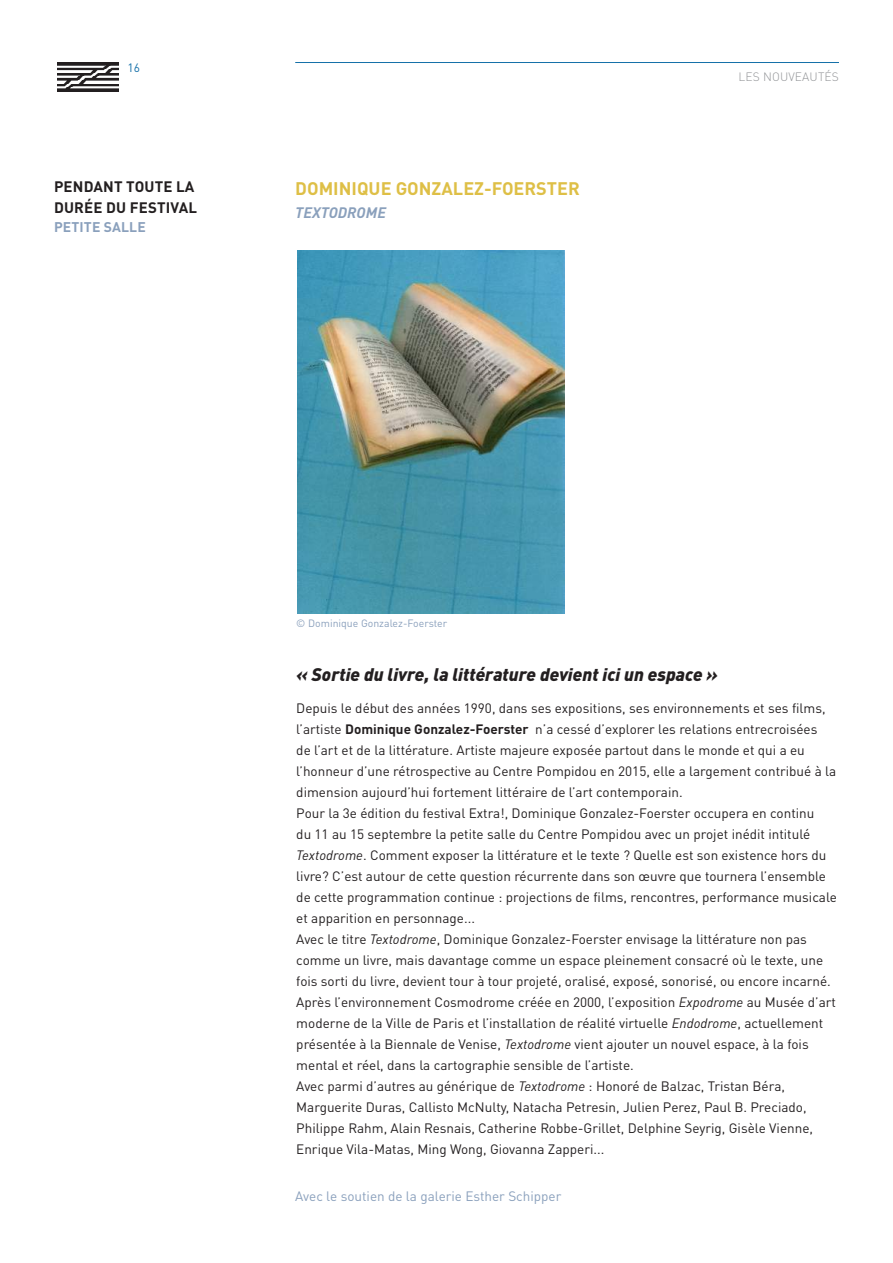
<style>
.page{position:relative;width:893px;height:1263px;background:#fff}
.page>*{position:absolute;margin:0;border:0;box-sizing:border-box;transform-origin:0 0}
.t1{font:italic 900 18px "DINOT";color:#231f20}
.t2{font:700 18px "DINOT";color:#debf46}
.t3{font:700 15px/21px "DINOT";letter-spacing:.01em;color:#231f20}
.t4{font:italic 700 15px "DINOT";color:#8aa0bc}
.t5{font:700 13.95px "DINOT";letter-spacing:.01em;color:#8aa0bc}
.t6{font:13.5px/21px "DINOT";color:#231f20}
.t7{font:13.5px "DINOT";color:#8aa0bc}
.t8{font:300 12px "DINOT";letter-spacing:.01em;color:#939598}
.t9{font:12px "DINOT";color:#1570a9}
.t10{font:10.5px "DINOT";color:#8aa0bc}
.s1{font-weight:300;color:#9d1b30}
.s2{font-weight:700}
.s3{font-style:italic}
</style>
<div class="page">
<img style="left:58px;top:62px;width:60px;height:29px">
<hr style="left:295px;top:62px;width:544px;height:1px;background:#1570a9">
<img style="left:298px;top:250px;width:266px;height:364px">
<p class="t9" style="left:127px;top:60px;width:14px"><span class="s1">2</span>16</p>
<p class="t3" style="left:54px;top:176px;width:145px">PENDANT TOUTE LA<br>DURÉE DU FESTIVAL</p>
<p class="t5" style="left:54px;top:218px;width:93px">PETITE SALLE</p>
<h1 class="t2" style="left:295px;top:176px;width:286px">DOMINIQUE GONZALEZ-FOERSTER</h1>
<p class="t4" style="left:295px;top:203px;width:92px">TEXTODROME</p>
<p class="t8" style="left:739px;top:69px;width:102px">LES NOUVEAUTÉS</p>
<p class="t10" style="left:296px;top:617px;width:152px">© Dominique Gonzalez-Foerster</p>
<h1 class="t1" style="left:296px;top:663px;width:423px">« Sortie du livre, la littérature devient ici un espace »</h1>
<p class="t6" style="left:296px;top:697px;width:542px">Depuis le début des années 1990, dans ses expositions, ses environnements et ses films, l’artiste <span class="s2">Dominique Gonzalez-Foerster</span> n’a cessé d’explorer les relations entrecroisées<br>de l’art et de la littérature. Artiste majeure exposée partout dans le monde et qui a eu l’honneur d’une rétrospective au Centre Pompidou en 2015, elle a largement contribué à la dimension aujourd’hui fortement littéraire de l’art contemporain.<br>Pour la 3e édition du festival Extra!, Dominique Gonzalez-Foerster occupera en continu<br>du 11 au 15 septembre la petite salle du Centre Pompidou avec un projet inédit intitulé <span class="s3">Textodrome</span>. Comment exposer la littérature et le texte ? Quelle est son existence hors du livre? C’est autour de cette question récurrente dans son œuvre que tournera l’ensemble de cette programmation continue : projections de films, rencontres, performance musicale et apparition en personnage...<br>Avec le titre <span class="s3">Textodrome</span>, Dominique Gonzalez-Foerster envisage la littérature non pas comme un livre, mais davantage comme un espace pleinement consacré où le texte, une fois sorti du livre, devient tour à tour projeté, oralisé, exposé, sonorisé, ou encore incarné.<br>Après l’environnement Cosmodrome créée en 2000, l’exposition <span class="s3">Expodrome</span> au Musée d’art moderne de la Ville de Paris et l’installation de réalité virtuelle <span class="s3">Endodrome</span>, actuellement présentée à la Biennale de Venise, <span class="s3">Textodrome</span> vient ajouter un nouvel espace, à la fois mental et réel, dans la cartographie sensible de l’artiste.<br>Avec parmi d’autres au générique de <span class="s3">Textodrome</span> : Honoré de Balzac, Tristan Béra, Marguerite Duras, Callisto McNulty, Natacha Petresin, Julien Perez, Paul B. Preciado, Philippe Rahm, Alain Resnais, Catherine Robbe-Grillet, Delphine Seyrig, Gisèle Vienne, Enrique Vila-Matas, Ming Wong, Giovanna Zapperi...</p>
<p class="t7" style="left:295px;top:1188px;width:268px">Avec le soutien de la galerie Esther Schipper</p>
</div>
